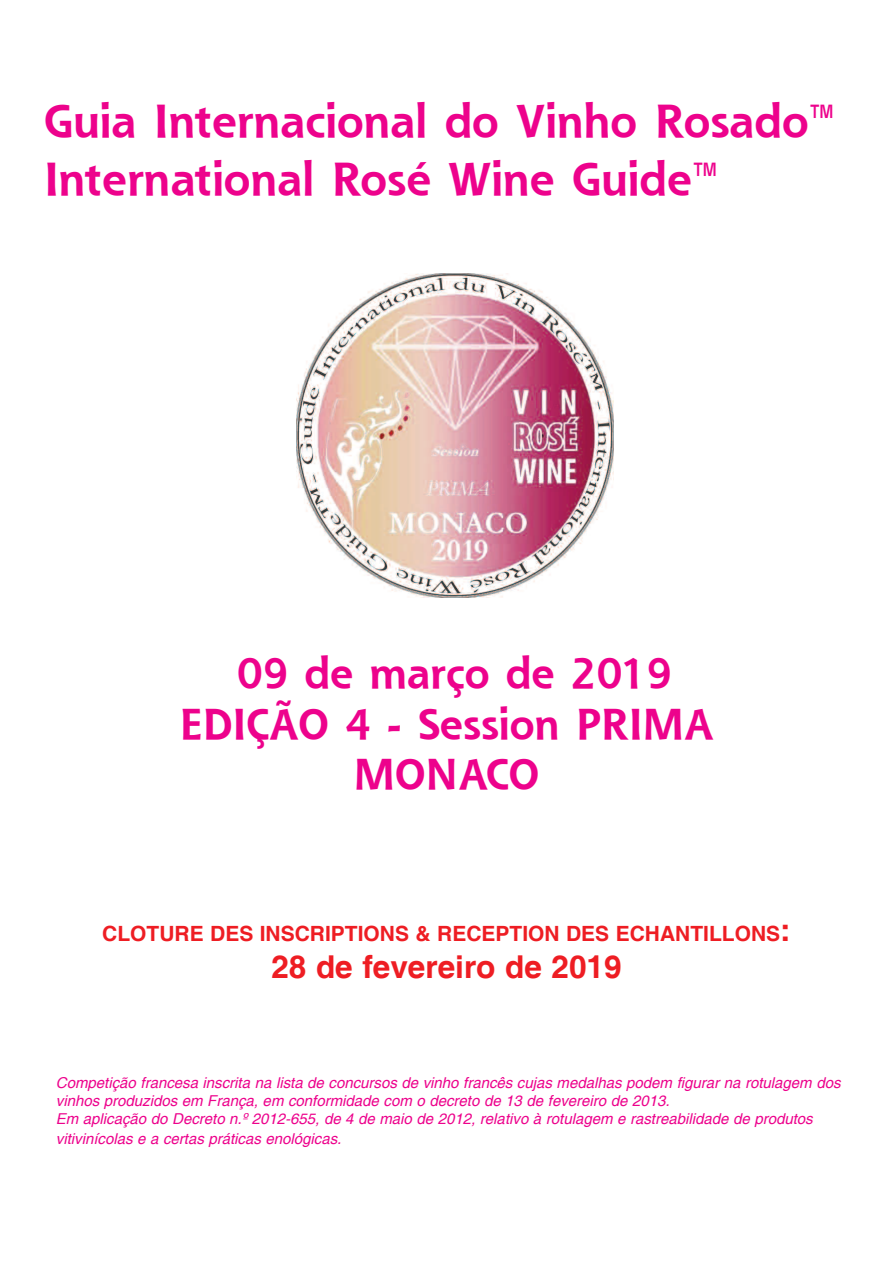
<style>
.page{position:relative;width:893px;height:1263px;background:#fff}
.page>*{position:absolute;margin:0;border:0;box-sizing:border-box;transform-origin:0 0}
.t1{font:700 45px/57.8px "Shannon";color:#ed028c}
.t2{font:700 42px/50.6px "Shannon";color:#ed028c;text-align:center}
.t3{font:700 31.5px "Helvetica";color:#ee1d23}
.t4{font:700 21px "Helvetica";color:#ee1d23}
.t5{font:italic 15px/18px "Helvetica";color:#ed028c}
.s1{font-size:31.5px}
</style>
<div class="page">
<img style="left:296px;top:273px;width:318px;height:325px">
<h1 class="t1" style="left:44px;top:92px;width:794px">Guia Internacional do Vinho Rosado™<br>International Rosé Wine Guide™</h1>
<h2 class="t2" style="left:179px;top:648px;width:535px">09 de março de 2019<br>EDIÇÃO 4 - Session PRIMA<br>MONACO</h2>
<h3 class="t4" style="left:102px;top:921px;width:690px">CLOTURE DES INSCRIPTIONS &amp; RECEPTION DES ECHANTILLONS<span class="s1">:</span></h3>
<h3 class="t3" style="left:271px;top:949px;width:352px">28 de fevereiro de 2019</h3>
<p class="t5" style="left:56px;top:1073px;width:786px">Competição francesa inscrita na lista de concursos de vinho francês cujas medalhas podem figurar na rotulagem dos vinhos produzidos em França, em conformidade com o decreto de 13 de fevereiro de 2013.<br>Em aplicação do Decreto n.º 2012-655, de 4 de maio de 2012, relativo à rotulagem e rastreabilidade de produtos</p>
<p class="t5" style="left:56px;top:1129px;width:287px">vitivinícolas e a certas práticas enológicas.</p>
</div>
